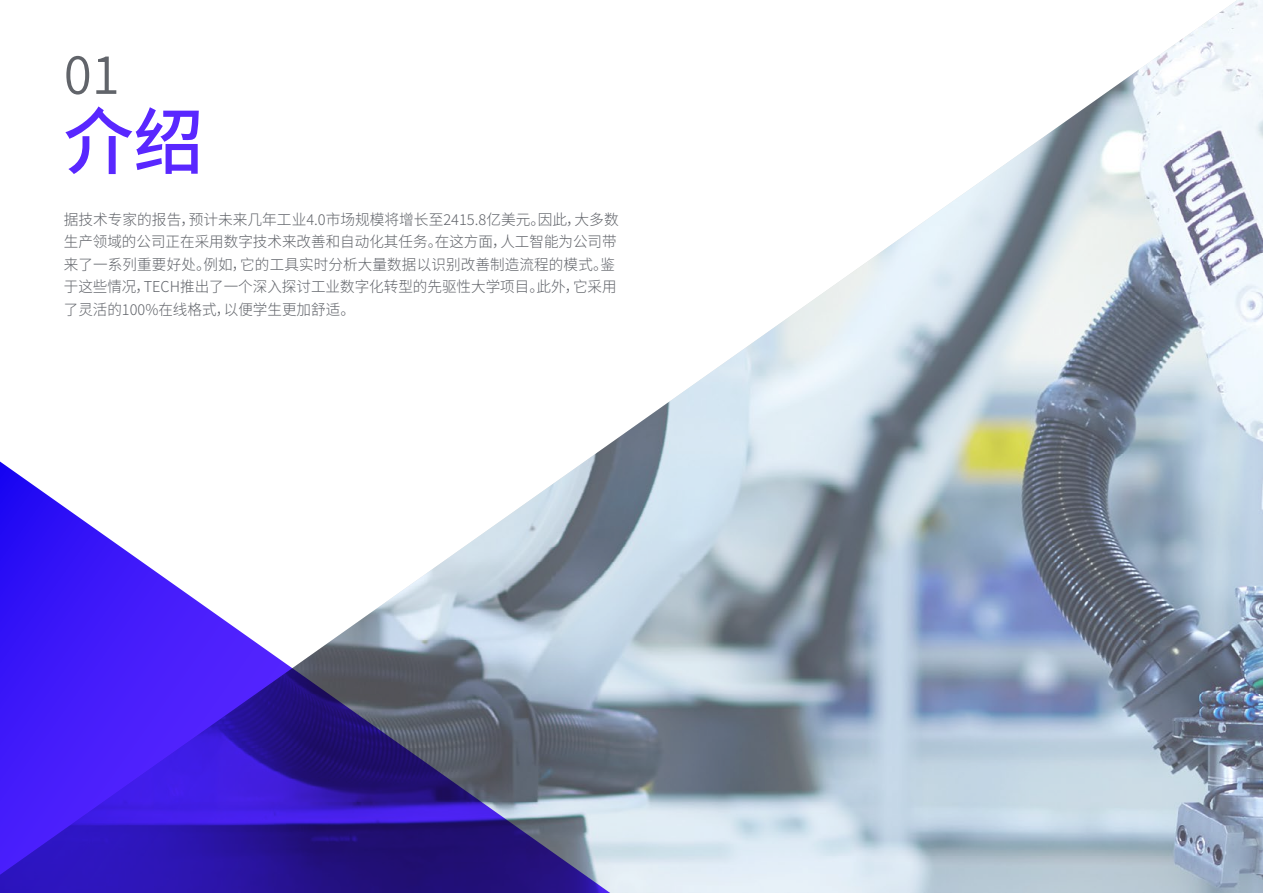
<style>
.page{position:relative;width:1263px;height:893px;background:#fff}
.page>*{position:absolute;margin:0;border:0;box-sizing:border-box;transform-origin:0 0}
.t1{font:500 72px "Source Han Sans CN";color:#5927ff}
.t2{font:52.5px "Source Han Sans CN";color:#61646a}
.t3{font:300 15px/22.5px "Source Han Sans CN";color:#61646a}
</style>
<div class="page">
<img style="left:606px;top:0;width:657px;height:893px">
<svg style="left:0;top:446px;width:640px;height:447px"></svg>
<h2 class="t2" style="left:64px;top:45px;width:57px">01</h2>
<h1 class="t1" style="left:64px;top:101px;width:141px">介绍</h1>
<p class="t3" style="left:64px;top:208px;width:556px">据技术专家的报告，预计未来几年工业4.0市场规模将增长至2415.8亿美元。因此，大多数生产领域的公司正在采用数字技术来改善和自动化其任务。在这方面，人工智能为公司带来了一系列重要好处。例如，它的工具实时分析大量数据以识别改善制造流程的模式。鉴于这些情况，TECH推出了一个深入探讨工业数字化转型的先驱性大学项目。此外，它采用了灵活的100%在线格式，以便学生更加舒适。</p>
</div>
